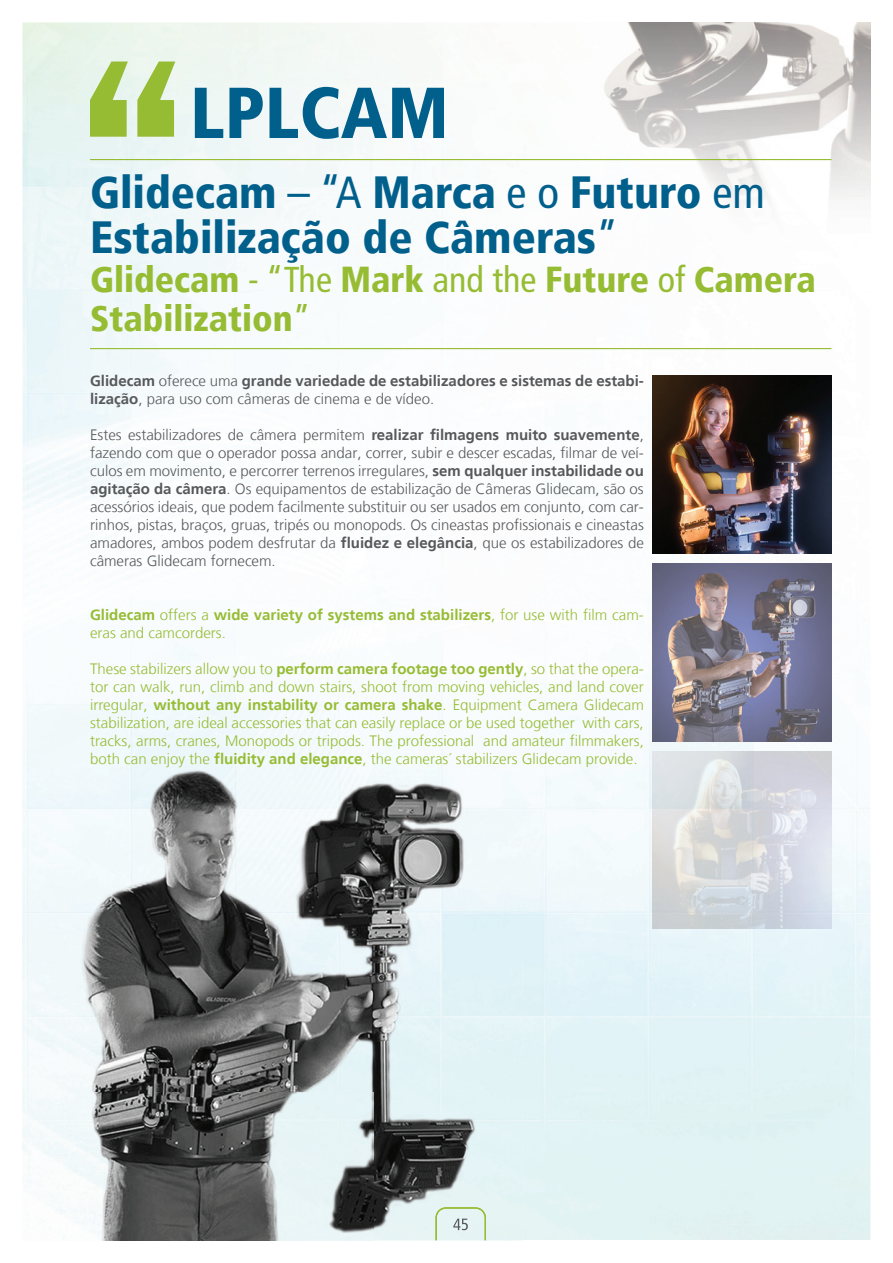
<style>
.page{position:relative;width:893px;height:1263px;background:#fff}
.page>*{position:absolute;margin:0;border:0;box-sizing:border-box;transform-origin:0 0}
.t1{font:900 condensed 72px "Frutiger LT";color:#015f8c}
.t2{font:900 condensed 45px/45px "Frutiger LT";color:#015f8c}
.t3{font:900 condensed 36px/39px "Frutiger LT";color:#96bc33}
.t4{font:300 15px/18px "Frutiger LT";color:#57585a;text-align:justify}
.t5{font:300 15px/18px "Frutiger LT";color:#96bc33}
.t6{font:700 15px/18px "Frutiger LT";color:#57585a}
.s1{font-weight:400}
.s2{font-weight:300}
.s3{font-weight:700}
</style>
<div class="page">
<img style="left:23px;top:22px;width:847px;height:1218px">
<img style="left:574px;top:22px;width:297px;height:220px">
<img style="left:23px;top:748px;width:500px;height:492px">
<img style="left:435px;top:1207px;width:51px;height:33px">
<img style="left:453px;top:1218px;width:15px;height:12px">
<img style="left:653px;top:751px;width:178px;height:177px">
<img style="left:653px;top:375px;width:178px;height:178px">
<img style="left:653px;top:563px;width:178px;height:178px">
<hr style="left:90px;top:159px;width:741px;height:1px;background:#96bc33">
<hr style="left:90px;top:348px;width:741px;height:1px;background:#96bc33">
<svg style="left:90px;top:61px;width:85px;height:76px;background:#b3cf75"></svg>
<h1 class="t1" style="left:190px;top:70px;width:260px">LPLCAM</h1>
<h2 class="t2" style="left:90px;top:170px;width:676px">Glidecam <span class="s1">– “A</span> Marca <span class="s1">e o</span> Futuro <span class="s1">em<br></span>Estabilização de Câmeras<span class="s1">”</span></h2>
<h3 class="t3" style="left:90px;top:260px;width:727px">Glidecam <span class="s1">- “The</span> Mark <span class="s1">and the</span> Future <span class="s1">of</span> Camera<br>Stabilization<span class="s1">”</span></h3>
<p class="t6" style="left:90px;top:372px;width:555px">Glidecam <span class="s2">oferece uma</span> grande variedade de estabilizadores e sistemas de estabi&shy;lização<span class="s2">, para uso com câmeras de cinema e de vídeo.</span></p>
<p class="t4" style="left:90px;top:426px;width:555px">Estes estabilizadores de câmera permitem <span class="s3">realizar filmagens muito suavemente</span>, fazendo com que o operador possa andar, correr, subir e descer escadas, filmar de veí&shy;culos em movimento, e percorrer terrenos irregulares, <span class="s3">sem qualquer instabilidade ou agitação da câmera</span>. Os equipamentos de estabilização de Câmeras Glidecam, são os acessórios ideais, que podem facilmente substituir ou ser usados em conjunto, com car&shy;rinhos, pistas, braços, gruas, tripés ou monopods. Os cineastas profissionais e cineastas amadores, ambos podem desfrutar da <span class="s3">fluidez e elegância</span>, que os estabilizadores de câmeras Glidecam fornecem.</p>
<p class="t5" style="left:90px;top:606px;width:555px"><span class="s3">Glidecam</span> offers a <span class="s3">wide variety of systems and stabilizers</span>, for use with film cam&shy;eras and camcorders.</p>
<p class="t5" style="left:90px;top:660px;width:555px;text-align:justify">These stabilizers allow you to <span class="s3">perform camera footage too gently</span>, so that the opera&shy;tor can walk, run, climb and down stairs, shoot from moving vehicles, and land cover irregular, <span class="s3">without any instability or camera shake</span>. Equipment Camera Glidecam stabilization, are ideal accessories that can easily replace or be used together with cars, tracks, arms, cranes, Monopods or tripods. The professional and amateur filmmakers, both can enjoy the <span class="s3">fluidity and elegance</span>, the cameras´ stabilizers Glidecam provide.</p>
</div>
